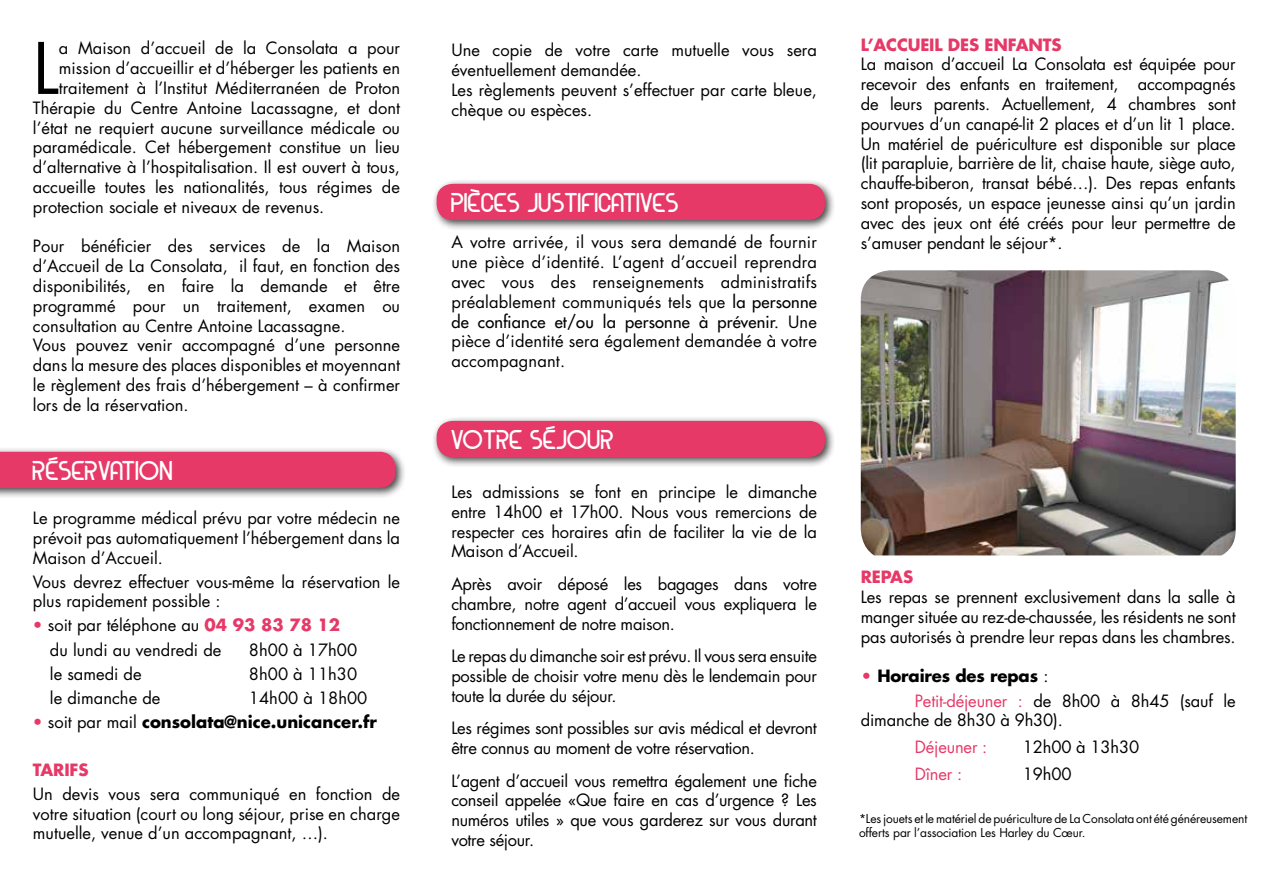
<style>
.page{position:relative;width:1263px;height:893px;background:#fff}
.page>*{position:absolute;margin:0;border:0;box-sizing:border-box;transform-origin:0 0}
.t1{font:69px "Futura Std";color:#000}
.t2{font:27px "Kosova";color:#fff}
.t3{font:16.5px/19.8px "Futura Std";color:#000;text-align:justify}
.t4{font:16.5px/19.8px "Futura Std";letter-spacing:-.02em;color:#000}
.t5{font:700 16.5px "Futura Std";color:#000}
.t6{font:700 16.5px "Futura Std";letter-spacing:-.01em;color:#e63967}
.t7{font:16.5px "Futura Std";letter-spacing:-.01em;color:#e63967}
.t8{font:12px/14.4px "Futura Std";letter-spacing:-.01em;color:#000}
.s1{color:#e63967}
.s2{font-weight:700;color:#e63967}
.s3{font-weight:400;color:#e63967}
.s4{font-weight:400}
.s5{font-weight:500}
.s6{font-weight:700}
</style>
<div class="page">
<div style="left:431px;top:415px;width:405px;height:53px;background:#000;opacity:.75"></div>
<div style="left:437px;top:421px;width:388px;height:36px;background:#e63967;border-radius:16px"></div>
<div style="left:431px;top:178px;width:405px;height:53px;background:#000;opacity:.75"></div>
<div style="left:437px;top:184px;width:388px;height:36px;background:#e63967;border-radius:16px"></div>
<div style="left:0;top:446px;width:407px;height:53px;background:#000;opacity:.75"></div>
<div style="left:0;top:452px;width:395px;height:36px;background:#e63967"></div>
<img style="left:861px;top:270px;width:375px;height:285px">
<h1 class="t1" style="left:33px;top:25px;width:27px">L</h1>
<p class="t3" style="left:59px;top:39px;width:343px">a Maison d’accueil de la Consolata a pour</p>
<p class="t3" style="left:59px;top:58px;width:343px">mission d’accueillir et d’héberger les patients en</p>
<p class="t3" style="left:59px;top:78px;width:343px">traitement à l’Institut Méditerranéen de Proton</p>
<p class="t3" style="left:33px;top:98px;width:369px">Thérapie du Centre Antoine Lacassagne, et dont</p>
<p class="t3" style="left:33px;top:118px;width:369px">l’état ne requiert aucune surveillance médicale ou</p>
<p class="t3" style="left:33px;top:138px;width:369px">paramédicale. Cet hébergement constitue un lieu</p>
<p class="t3" style="left:33px;top:157px;width:369px">d’alternative à l’hospitalisation. Il est ouvert à tous,</p>
<p class="t3" style="left:33px;top:177px;width:369px">accueille toutes les nationalités, tous régimes de</p>
<p class="t3" style="left:33px;top:197px;width:293px">protection sociale et niveaux de revenus.</p>
<p class="t3" style="left:33px;top:237px;width:369px;text-align:left">Pour bénéficier des services de la Maison d’Accueil de La Consolata, il faut, en fonction des disponibilités, en faire la demande et être programmé pour un traitement, examen ou consultation au Centre Antoine Lacassagne.<br>Vous pouvez venir accompagné d’une personne dans la mesure des places disponibles et moyennant le règlement des frais d’hébergement – à confirmer lors de la réservation.</p>
<h2 class="t2" style="left:33px;top:456px;width:142px">RÉSERVATION</h2>
<p class="t3" style="left:33px;top:508px;width:369px">Le programme médical prévu par votre médecin ne prévoit pas automatiquement l’hébergement dans la Maison d’Accueil.</p>
<p class="t3" style="left:33px;top:572px;width:369px">Vous devrez effectuer vous-même la réservation le plus rapidement possible :</p>
<p class="t3" style="left:50px;top:614px;width:292px;line-height:24px;text-indent:-17px"><span class="s1">•</span> soit par téléphone au <span class="s2">04 93 83 78 12 </span>du lundi au vendredi de</p>
<p class="t3" style="left:249px;top:640px;width:110px">8h00 à 17h00</p>
<p class="t3" style="left:50px;top:664px;width:93px">le samedi de</p>
<p class="t3" style="left:249px;top:664px;width:110px">8h00 à 11h30</p>
<p class="t3" style="left:50px;top:688px;width:112px">le dimanche de</p>
<p class="t3" style="left:249px;top:688px;width:120px">14h00 à 18h00</p>
<p class="t5" style="left:33px;top:710px;width:345px"><span class="s3">•</span> <span class="s4">soit par mail</span> consolata@nice.unicancer.fr</p>
<p class="t6" style="left:33px;top:759px;width:57px">TARIFS</p>
<p class="t3" style="left:33px;top:784px;width:369px">Un devis vous sera communiqué en fonction de votre situation (court ou long séjour, prise en charge mutuelle, venue d’un accompagnant, …).</p>
<p class="t3" style="left:451px;top:40px;width:367px;text-align:left">Une copie de votre carte mutuelle vous sera éventuellement demandée.<br>Les règlements peuvent s’effectuer par carte bleue, chèque ou espèces.</p>
<h2 class="t2" style="left:451px;top:188px;width:229px">PIÈCES JUSTIFICATIVES</h2>
<p class="t3" style="left:451px;top:233px;width:367px">A votre arrivée, il vous sera demandé de fournir une pièce d’identité. L’agent d’accueil reprendra avec vous des renseignements administratifs préalablement communiqués tels que <span class="s5">la personne de confiance et/ou la personne à prévenir.</span> Une pièce d’identité sera également demandée à votre accompagnant.</p>
<h2 class="t2" style="left:451px;top:425px;width:164px">VOTRE SÉJOUR</h2>
<p class="t3" style="left:451px;top:482px;width:367px">Les admissions se font en principe le dimanche entre 14h00 et 17h00. Nous vous remercions de respecter ces horaires afin de faciliter la vie de la Maison d’Accueil.</p>
<p class="t3" style="left:451px;top:574px;width:367px">Après avoir déposé les bagages dans votre chambre, notre agent d’accueil vous expliquera le fonctionnement de notre maison.</p>
<p class="t3" style="left:451px;top:646px;width:367px">Le repas du dimanche soir est prévu. Il vous sera ensuite possible de choisir votre menu dès le lendemain pour toute la durée du séjour.</p>
<p class="t4" style="left:451px;top:718px;width:367px">Les régimes sont possibles sur avis médical et devront être connus au moment de votre réservation.</p>
<p class="t3" style="left:451px;top:771px;width:367px">L’agent d’accueil vous remettra également une fiche conseil appelée «Que faire en cas d’urgence ? Les numéros utiles » que vous garderez sur vous durant votre séjour.</p>
<p class="t6" style="left:861px;top:33px;width:202px">L’ACCUEIL DES ENFANTS</p>
<p class="t3" style="left:861px;top:55px;width:376px">La maison d’accueil La Consolata est équipée pour recevoir des enfants en traitement, accompagnés de leurs parents. Actuellement, 4 chambres sont pourvues d’un canapé-lit 2 places et d’un lit 1 place.<br>Un matériel de puériculture est disponible sur place (lit parapluie, barrière de lit, chaise haute, siège auto, chauffe-biberon, transat bébé…). Des repas enfants sont proposés, un espace jeunesse ainsi qu’un jardin avec des jeux ont été créés pour leur permettre de s’amuser pendant le séjour*.</p>
<p class="t6" style="left:861px;top:566px;width:54px">REPAS</p>
<p class="t3" style="left:861px;top:587px;width:376px">Les repas se prennent exclusivement dans la salle à manger située au rez-de-chaussée, les résidents ne sont pas autorisés à prendre leur repas dans les chambres.</p>
<p class="t3" style="left:915px;top:665px;width:322px;line-height:24px;text-indent:-54px"><span class="s2">•</span> <span class="s6">Horaires des repas</span> :<br><span class="s1">Petit-déjeuner :</span> de 8h00 à 8h45 (sauf le</p>
<p class="t3" style="left:861px;top:710px;width:204px">dimanche de 8h30 à 9h30).</p>
<p class="t7" style="left:915px;top:736px;width:74px">Déjeuner :</p>
<p class="t3" style="left:1023px;top:737px;width:118px">12h00 à 13h30</p>
<p class="t7" style="left:915px;top:763px;width:49px">Dîner :</p>
<p class="t3" style="left:1023px;top:764px;width:50px">19h00</p>
<p class="t8" style="left:859px;top:811px;width:390px">*Les jouets et le matériel de puériculture de La Consolata ont été généreusement offerts par l’association Les Harley du Cœur.</p>
</div>
